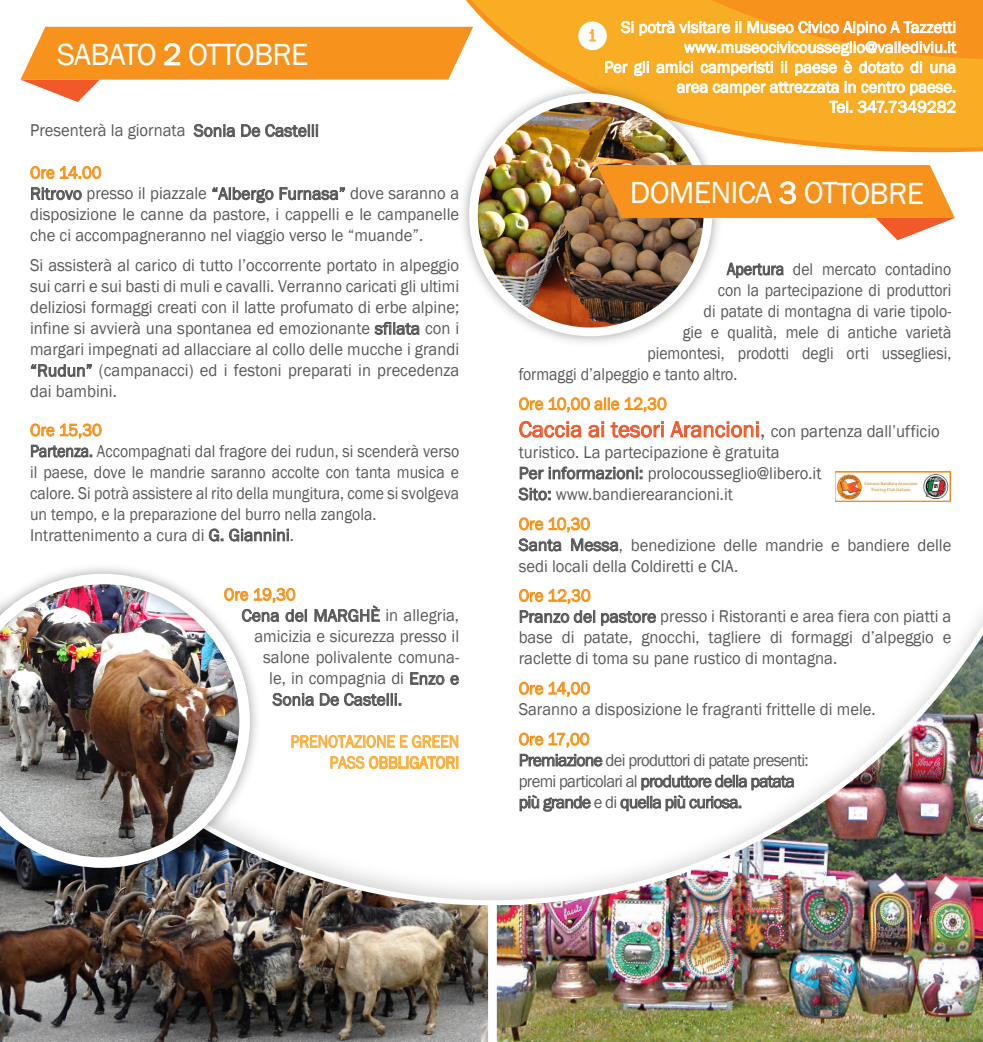
<style>
.page{position:relative;width:983px;height:1042px;background:#fff}
.page>*{position:absolute;margin:0;border:0;box-sizing:border-box;transform-origin:0 0}
.t1{font:31.5px "Franklin Gothic";letter-spacing:-.025em;color:#fff}
.t2{font:22.75px "Franklin Gothic";color:#f15929}
.t3{font:500 18.2px "Amer Typewriter IT Cby BT";color:#fbb03f}
.t4{font:17.5px/21px "Franklin Gothic";color:#57585a;scale:.95 1}
.t5{font:17.5px/21px "Franklin Gothic";color:#57585a;scale:.9 1}
.t6{font:17.5px/21px "Franklin Gothic";color:#57585a;text-align:justify}
.t7{font:17.5px/21px "Franklin Gothic";letter-spacing:-.04em;color:#57585a}
.t8{font:17.5px "Franklin Gothic";color:#f7931d;scale:.95 1}
.t9{font:17.5px/21px "Franklin Gothic";color:#fbb03f;text-align:right;scale:.9 1}
.t10{font:16.62px/19.9px "Franklin Gothic";color:#fff;text-align:right}
.s1{color:#57585a}
.s2{font-size:17.5px;color:#57585a}
</style>
<div class="page">
<img style="left:835px;top:471px;width:115px;height:31px">
<svg style="left:834px;top:148px;width:148px;height:5px"></svg>
<svg style="left:359px;top:0;width:623px;height:148px;fill:#f8ad24"></svg>
<svg style="left:605px;top:20px;width:351px;height:93px;background:#f9bd58"></svg>
<svg style="left:20px;top:27px;width:453px;height:75px"></svg>
<div style="left:578px;top:21px;width:28px;height:29px;background:#fff;border-radius:50%"></div>
<svg style="left:589px;top:29px;width:6px;height:13px"></svg>
<img style="left:0;top:677px;width:492px;height:365px">
<svg style="left:727px;top:262px;width:56px;height:16px"></svg>
<svg style="left:518px;top:397px;width:148px;height:16px"></svg>
<svg style="left:519px;top:421px;width:62px;height:16px"></svg>
<svg style="left:588px;top:421px;width:15px;height:16px"></svg>
<svg style="left:610px;top:421px;width:53px;height:16px"></svg>
<svg style="left:670px;top:421px;width:88px;height:16px"></svg>
<svg style="left:519px;top:466px;width:123px;height:13px"></svg>
<svg style="left:518px;top:487px;width:32px;height:13px"></svg>
<svg style="left:518px;top:517px;width:100px;height:34px"></svg>
<svg style="left:518px;top:589px;width:72px;height:15px"></svg>
<svg style="left:519px;top:610px;width:76px;height:13px"></svg>
<svg style="left:601px;top:611px;width:55px;height:15px"></svg>
<img style="left:454px;top:78px;width:273px;height:265px">
<img style="left:473px;top:98px;width:234px;height:231px">
<div style="left:469px;top:93px;width:243px;height:243px;border:9px solid #fff;border-radius:50%"></div>
<img style="left:492px;top:635px;width:490px;height:407px">
<svg style="left:596px;top:165px;width:358px;height:75px"></svg>
<svg style="left:193px;top:124px;width:42px;height:13px"></svg>
<svg style="left:241px;top:124px;width:77px;height:13px"></svg>
<svg style="left:30px;top:166px;width:72px;height:14px"></svg>
<svg style="left:31px;top:187px;width:51px;height:13px"></svg>
<svg style="left:212px;top:187px;width:61px;height:16px"></svg>
<svg style="left:279px;top:187px;width:66px;height:13px"></svg>
<svg style="left:374px;top:322px;width:45px;height:13px"></svg>
<svg style="left:31px;top:364px;width:61px;height:13px"></svg>
<svg style="left:30px;top:423px;width:72px;height:16px"></svg>
<svg style="left:31px;top:445px;width:61px;height:12px"></svg>
<svg style="left:209px;top:528px;width:14px;height:13px"></svg>
<svg style="left:229px;top:528px;width:60px;height:13px"></svg>
<svg style="left:265px;top:587px;width:31px;height:16px"></svg>
<svg style="left:265px;top:612px;width:14px;height:10px"></svg>
<svg style="left:285px;top:609px;width:22px;height:13px"></svg>
<svg style="left:314px;top:605px;width:66px;height:17px"></svg>
<svg style="left:410px;top:672px;width:34px;height:13px"></svg>
<svg style="left:450px;top:675px;width:9px;height:10px"></svg>
<svg style="left:272px;top:693px;width:42px;height:13px"></svg>
<svg style="left:320px;top:693px;width:81px;height:13px"></svg>
<svg style="left:291px;top:734px;width:167px;height:36px"></svg>
<img style="left:0;top:567px;width:265px;height:316px">
<img style="left:0;top:574px;width:250px;height:294px">
<div style="left:488px;top:902px;width:8px;height:140px;background:#fff"></div>
<h1 class="t1" style="left:57px;top:35px;width:253px">SABATO 2 OTTOBRE</h1>
<p class="t4" style="left:30px;top:120px;width:305px">Presenterà la giornata Sonia De Castelli</p>
<p class="t8" style="left:30px;top:162px;width:77px">Ore 14.00</p>
<p class="t6" style="left:30px;top:183px;width:430px">Ritrovo presso il piazzale “Albergo Furnasa” dove saranno a disposizione le canne da pastore, i cappelli e le campanelle che ci accompagneranno nel viaggio verso le “muande”.</p>
<p class="t4" style="left:30px;top:255px;width:453px;text-align:justify">Si assisterà al carico di tutto l’occorrente portato in alpeggio sui carri e sui basti di muli e cavalli. Verranno caricati gli ultimi deliziosi formaggi creati con il latte profumato di erbe alpine; infine si avvierà una spontanea ed emozionante sfilata con i margari impegnati ad allacciare al collo delle mucche i grandi “Rudun” (campanacci) ed i festoni preparati in precedenza dai bambini.</p>
<p class="t8" style="left:30px;top:419px;width:77px">Ore 15,30</p>
<p class="t5" style="left:30px;top:441px;width:478px">Partenza. Accompagnati dal fragore dei rudun, si scenderà verso il paese, dove le mandrie saranno accolte con tanta musica e calore. Si potrà assistere al rito della mungitura, come si svolgeva un tempo, e la preparazione del burro nella zangola.<br>Intrattenimento a cura di G. Giannini.</p>
<p class="t8" style="left:224px;top:583px;width:77px">Ore 19,30</p>
<p class="t6" style="left:241px;top:605px;width:219px">Cena del MARGHÈ in allegria,</p>
<p class="t4" style="left:254px;top:626px;width:217px">amicizia e sicurezza presso il</p>
<p class="t4" style="left:263px;top:647px;width:208px">salone polivalente comuna-</p>
<p class="t4" style="left:269px;top:668px;width:201px">le, in compagnia di Enzo e</p>
<p class="t6" style="left:272px;top:689px;width:131px">Sonia De Castelli.</p>
<p class="t9" style="left:290px;top:731px;width:189px">PRENOTAZIONE E GREEN<br>PASS OBBLIGATORI</p>
<p class="t3" style="left:589px;top:24px;width:8px">i</p>
<p class="t10" style="left:604px;top:17px;width:353px">Si potrà visitare il Museo Civico Alpino A Tazzetti www.museocivicousseglio@vallediviu.it<br>Per gli amici camperisti il paese è dotato di una area camper attrezzata in centro paese.<br>Tel. 347.7349282</p>
<h1 class="t1" style="left:629px;top:173px;width:295px">DOMENICA 3 OTTOBRE</h1>
<p class="t5" style="left:726px;top:259px;width:251px">Apertura del mercato contadino</p>
<p class="t5" style="left:717px;top:280px;width:261px">con la partecipazione di produttori</p>
<p class="t5" style="left:703px;top:301px;width:277px">di patate di montagna di varie tipolo-</p>
<p class="t5" style="left:682px;top:322px;width:300px">gie e qualità, mele di antiche varietà</p>
<p class="t5" style="left:647px;top:343px;width:339px">piemontesi, prodotti degli orti ussegliesi,</p>
<p class="t5" style="left:518px;top:364px;width:244px">formaggi d’alpeggio e tanto altro.</p>
<p class="t8" style="left:518px;top:393px;width:157px">Ore 10,00 alle 12,30</p>
<h2 class="t2" style="left:518px;top:415px;width:422px">Caccia ai tesori Arancioni<span class="s1">,</span> <span class="s2">con partenza dall’ufficio</span></h2>
<p class="t4" style="left:518px;top:442px;width:320px">turistico. La partecipazione è gratuita<br>Per informazioni: prolocousseglio@libero.it<br>Sito: www.bandierearancioni.it</p>
<p class="t8" style="left:518px;top:513px;width:77px">Ore 10,30</p>
<p class="t6" style="left:518px;top:535px;width:434px">Santa Messa, benedizione delle mandrie e bandiere delle sedi locali della Coldiretti e CIA.</p>
<p class="t8" style="left:518px;top:585px;width:77px">Ore 12,30</p>
<p class="t6" style="left:518px;top:606px;width:434px">Pranzo del pastore presso i Ristoranti e area fiera con piatti a base di patate, gnocchi, tagliere di formaggi d’alpeggio e raclette di toma su pane rustico di montagna.</p>
<p class="t8" style="left:518px;top:677px;width:77px">Ore 14,00</p>
<p class="t4" style="left:518px;top:699px;width:377px">Saranno a disposizione le fragranti frittelle di mele.</p>
<p class="t8" style="left:518px;top:728px;width:76px">Ore 17,00</p>
<p class="t7" style="left:518px;top:750px;width:291px">Premiazione dei produttori di patate presenti: premi particolari al produttore della patata più grande e di quella più curiosa.</p>
</div>
